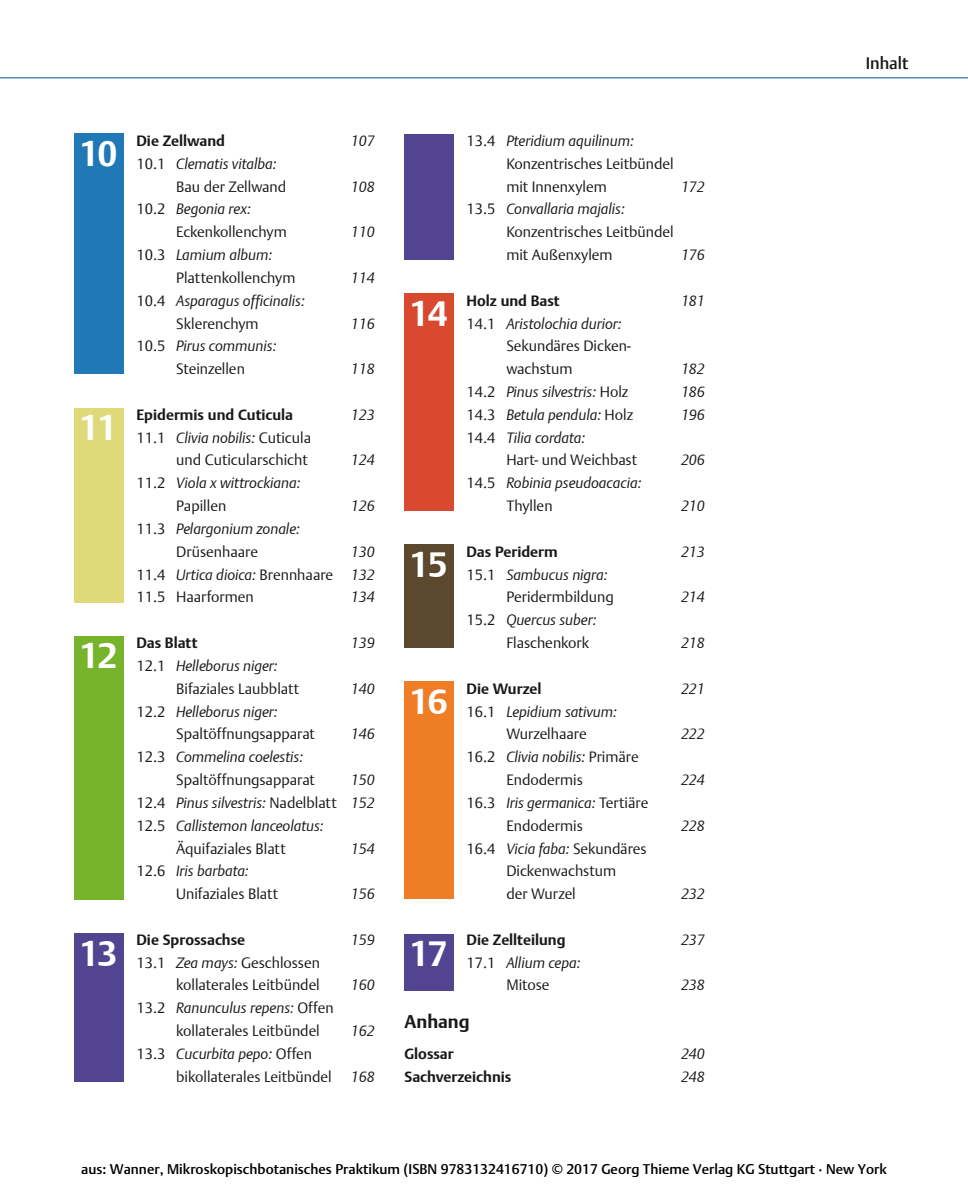
<style>
.page{position:relative;width:968px;height:1191px;background:#fff}
.page>*{position:absolute;margin:0;border:0;box-sizing:border-box;transform-origin:0 0}
.t1{font:700 35px "Thieme Argo 2008";letter-spacing:-.05em;color:#fff}
.t2{font:700 18.38px "Thieme Argo 2008";color:#191917}
.t3{font:500 16.62px "Thieme Argo 2008";color:#191917}
.t4{font:300 14.88px/22.8px "Thieme Argo 2008";color:#191917}
.t5{font:italic 300 14.88px/22.8px "Thieme Argo 2008";color:#191917;text-align:center}
.t6{font:700 14.88px "Thieme Argo 2008";color:#191917}
.t7{font:500 14px "Thieme Argo 2011";color:#000}
.s1{font-style:italic}
.s2{font-style:normal}
</style>
<div class="page">
<hr style="left:0;top:77px;width:967px;height:1px;background:#00508a">
<div style="left:74px;top:134px;width:50px;height:240px;background:#2078b6"></div>
<div style="left:404px;top:293px;width:50px;height:218px;background:#d84930"></div>
<div style="left:74px;top:636px;width:50px;height:263px;background:#76b42c"></div>
<div style="left:74px;top:407px;width:50px;height:195px;background:#deda79"></div>
<div style="left:404px;top:135px;width:50px;height:125px;background:#534492"></div>
<div style="left:74px;top:933px;width:50px;height:148px;background:#534492"></div>
<div style="left:404px;top:681px;width:50px;height:218px;background:#ee7d26"></div>
<div style="left:404px;top:544px;width:50px;height:104px;background:#5c482d"></div>
<div style="left:404px;top:933px;width:50px;height:57px;background:#534492"></div>
<h1 class="t1" style="left:79px;top:130px;width:40px">10</h1>
<p class="t4" style="left:506px;top:129px;width:169px;text-indent:-40px">13.4 <span class="s1">Pteridium aquilinum:<br></span>Konzentrisches Leitbündel mit Innenxylem</p>
<p class="t6" style="left:136px;top:131px;width:90px">Die Zellwand</p>
<p class="t5" style="left:351px;top:129px;width:25px">107</p>
<p class="t4" style="left:176px;top:152px;width:112px;text-indent:-40px">10.1 <span class="s1">Clematis vitalba:<br></span>Bau der Zellwand</p>
<p class="t5" style="left:351px;top:175px;width:25px">108</p>
<p class="t4" style="left:176px;top:197px;width:112px;text-indent:-40px">10.2 <span class="s1">Begonia rex:<br></span>Eckenkollenchym</p>
<p class="t4" style="left:176px;top:243px;width:121px;text-indent:-40px">10.3 <span class="s1">Lamium album:<br></span>Plattenkollenchym</p>
<p class="t5" style="left:351px;top:220px;width:25px">110</p>
<p class="t5" style="left:351px;top:266px;width:25px">114</p>
<p class="t4" style="left:506px;top:197px;width:169px;text-indent:-40px">13.5 <span class="s1">Convallaria majalis:<br></span>Konzentrisches Leitbündel mit Außenxylem</p>
<p class="t5" style="left:681px;top:175px;width:25px">172</p>
<p class="t5" style="left:681px;top:243px;width:25px">176</p>
<h1 class="t1" style="left:79px;top:404px;width:40px">11</h1>
<h1 class="t1" style="left:79px;top:632px;width:40px">12</h1>
<h1 class="t1" style="left:79px;top:930px;width:40px">13</h1>
<p class="t5" style="left:136px;top:289px;width:170px"><span class="s2">10.4</span> Asparagus officinalis:<br><span class="s2">Sklerenchym</span></p>
<p class="t4" style="left:136px;top:334px;width:141px;text-align:center">10.5 <span class="s1">Pirus communis:<br></span>Steinzellen</p>
<p class="t5" style="left:351px;top:311px;width:25px">116</p>
<p class="t5" style="left:351px;top:357px;width:25px">118</p>
<p class="t6" style="left:136px;top:404px;width:158px">Epidermis und Cuticula</p>
<p class="t5" style="left:351px;top:403px;width:25px">123</p>
<p class="t4" style="left:136px;top:426px;width:176px;text-align:right">11.1 <span class="s1">Clivia nobilis:</span> Cuticula und Cuticularschicht</p>
<p class="t5" style="left:351px;top:448px;width:25px">124</p>
<p class="t5" style="left:176px;top:471px;width:126px;text-align:left;text-indent:-40px"><span class="s2">11.2</span> Viola x wittrockiana:<br><span class="s2">Papillen</span></p>
<p class="t5" style="left:351px;top:494px;width:25px">126</p>
<p class="t5" style="left:136px;top:517px;width:165px"><span class="s2">11.3</span> Pelargonium zonale:<br><span class="s2">Drüsenhaare</span></p>
<p class="t4" style="left:136px;top:540px;width:240px;text-align:justify;text-indent:214px"><span class="s1">130<br></span>11.4 <span class="s1">Urtica dioica:</span> Brennhaare <span class="s1">132<br></span>11.5 Haarformen</p>
<p class="t5" style="left:351px;top:585px;width:25px">134</p>
<p class="t6" style="left:136px;top:633px;width:62px">Das Blatt</p>
<p class="t5" style="left:351px;top:631px;width:25px">139</p>
<p class="t4" style="left:176px;top:654px;width:125px;text-indent:-40px">12.1 <span class="s1">Helleborus niger:<br></span>Bifaziales Laubblatt</p>
<p class="t5" style="left:351px;top:677px;width:25px">140</p>
<p class="t4" style="left:176px;top:699px;width:140px;text-indent:-40px">12.2 <span class="s1">Helleborus niger:<br></span>Spaltöffnungsapparat</p>
<p class="t5" style="left:351px;top:722px;width:25px">146</p>
<p class="t4" style="left:176px;top:745px;width:140px;text-indent:-40px">12.3 <span class="s1">Commelina coelestis:<br></span>Spaltöffnungsapparat</p>
<p class="t5" style="left:351px;top:768px;width:25px">150</p>
<p class="t5" style="left:136px;top:791px;width:240px"><span class="s2">12.4</span> Pinus silvestris: <span class="s2">Nadelblatt</span> 152</p>
<p class="t5" style="left:136px;top:813px;width:189px"><span class="s2">12.5</span> Callistemon lanceolatus:</p>
<p class="t4" style="left:176px;top:836px;width:111px">Äquifaziales Blatt</p>
<p class="t5" style="left:351px;top:836px;width:25px">154</p>
<p class="t4" style="left:176px;top:859px;width:104px;text-indent:-40px">12.6 <span class="s1">Iris barbata:<br></span>Unifaziales Blatt</p>
<p class="t5" style="left:351px;top:882px;width:25px">156</p>
<p class="t6" style="left:136px;top:929px;width:110px">Die Sprossachse</p>
<p class="t5" style="left:351px;top:928px;width:25px">159</p>
<p class="t4" style="left:136px;top:950px;width:185px;text-align:right">13.1 <span class="s1">Zea mays:</span> Geschlossen kollaterales Leitbündel</p>
<p class="t5" style="left:351px;top:973px;width:25px">160</p>
<p class="t4" style="left:176px;top:996px;width:159px;text-indent:-40px">13.2 <span class="s1">Ranunculus repens:</span> Offen kollaterales Leitbündel</p>
<p class="t4" style="left:176px;top:1042px;width:157px;text-indent:-40px">13.3 <span class="s1">Cucurbita pepo:</span> Offen bikollaterales Leitbündel</p>
<p class="t5" style="left:351px;top:1019px;width:25px">162</p>
<p class="t5" style="left:351px;top:1064px;width:25px">168</p>
<h1 class="t1" style="left:409px;top:290px;width:40px">14</h1>
<h1 class="t1" style="left:409px;top:541px;width:40px">15</h1>
<h1 class="t1" style="left:409px;top:678px;width:40px">16</h1>
<h1 class="t1" style="left:409px;top:930px;width:40px">17</h1>
<p class="t6" style="left:466px;top:290px;width:95px">Holz und Bast</p>
<p class="t5" style="left:681px;top:289px;width:25px">181</p>
<p class="t4" style="left:506px;top:311px;width:126px;text-indent:-40px">14.1 <span class="s1">Aristolochia durior:<br></span>Sekundäres Dicken&shy;wachstum</p>
<p class="t5" style="left:681px;top:357px;width:25px">182</p>
<p class="t5" style="left:466px;top:380px;width:163px"><span class="s2">14.2</span> Pinus silvestris: <span class="s2">Holz</span></p>
<p class="t5" style="left:681px;top:380px;width:25px">186</p>
<p class="t5" style="left:466px;top:403px;width:168px"><span class="s2">14.3</span> Betula pendula: <span class="s2">Holz</span></p>
<p class="t5" style="left:681px;top:403px;width:25px">196</p>
<p class="t4" style="left:506px;top:426px;width:132px;text-indent:-40px">14.4 <span class="s1">Tilia cordata:<br></span>Hart- und Weichbast</p>
<p class="t5" style="left:681px;top:448px;width:25px">206</p>
<p class="t5" style="left:506px;top:471px;width:137px;text-align:left;text-indent:-40px"><span class="s2">14.5</span> Robinia pseudoacacia:<br><span class="s2">Thyllen</span></p>
<p class="t5" style="left:681px;top:494px;width:25px">210</p>
<p class="t6" style="left:466px;top:541px;width:93px">Das Periderm</p>
<p class="t5" style="left:681px;top:540px;width:25px">213</p>
<p class="t4" style="left:506px;top:562px;width:109px;text-indent:-40px">15.1 <span class="s1">Sambucus nigra:<br></span>Peridermbildung</p>
<p class="t5" style="left:681px;top:585px;width:25px">214</p>
<p class="t4" style="left:506px;top:608px;width:92px;text-indent:-40px">15.2 <span class="s1">Quercus suber:<br></span>Flaschenkork</p>
<p class="t5" style="left:681px;top:631px;width:25px">218</p>
<p class="t6" style="left:466px;top:678px;width:76px">Die Wurzel</p>
<p class="t5" style="left:681px;top:677px;width:25px">221</p>
<p class="t5" style="left:506px;top:699px;width:112px;text-align:left;text-indent:-40px"><span class="s2">16.1</span> Lepidium sativum:<br><span class="s2">Wurzelhaare</span></p>
<p class="t5" style="left:681px;top:722px;width:25px">222</p>
<p class="t4" style="left:506px;top:745px;width:134px;text-indent:-40px">16.2 <span class="s1">Clivia nobilis:</span> Primäre<br>Endodermis</p>
<p class="t4" style="left:506px;top:791px;width:143px;text-indent:-40px">16.3 <span class="s1">Iris germanica:</span> Tertiäre<br>Endodermis</p>
<p class="t4" style="left:506px;top:836px;width:142px;text-indent:-40px">16.4 <span class="s1">Vicia faba:</span> Sekundäres<br>Dickenwachstum<br>der Wurzel</p>
<p class="t5" style="left:681px;top:768px;width:25px">224</p>
<p class="t5" style="left:681px;top:813px;width:25px">228</p>
<p class="t5" style="left:681px;top:882px;width:25px">232</p>
<p class="t6" style="left:466px;top:929px;width:100px">Die Zellteilung</p>
<p class="t5" style="left:681px;top:928px;width:25px">237</p>
<p class="t5" style="left:466px;top:950px;width:115px"><span class="s2">17.1</span> Allium cepa:<br><span class="s2">Mitose</span></p>
<p class="t5" style="left:681px;top:973px;width:25px">238</p>
<p class="t2" style="left:404px;top:1009px;width:67px">Anhang</p>
<p class="t6" style="left:404px;top:1043px;width:51px">Glossar</p>
<p class="t5" style="left:681px;top:1042px;width:25px">240</p>
<p class="t6" style="left:404px;top:1066px;width:108px">Sachverzeichnis</p>
<p class="t5" style="left:681px;top:1065px;width:25px">248</p>
<p class="t3" style="left:865px;top:53px;width:44px">Inhalt</p>
<p class="t7" style="left:81px;top:1159px;width:807px">aus: Wanner, Mikroskopischbotanisches Praktikum (ISBN 9783132416710) © 2017 Georg Thieme Verlag KG Stuttgart · New York</p>
</div>
